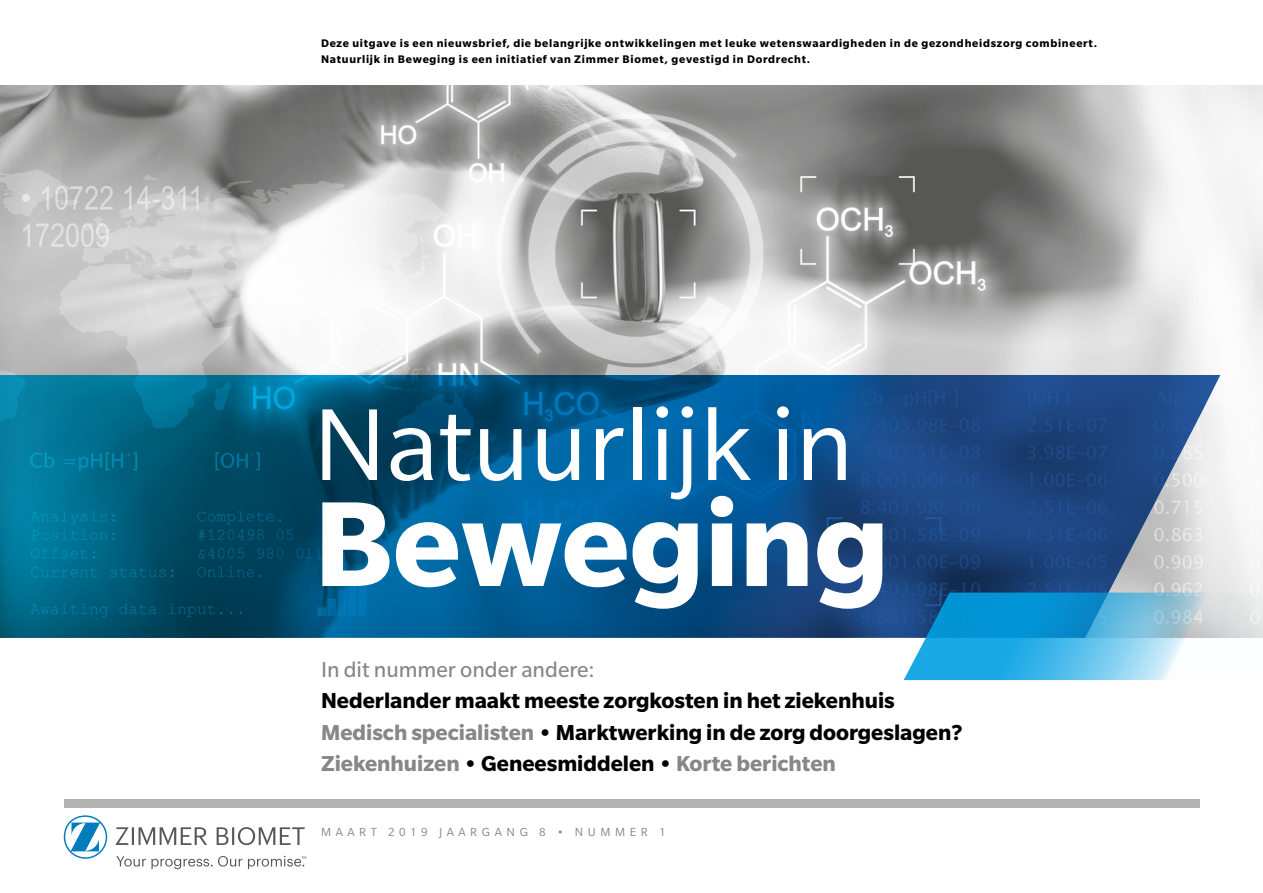
<style>
.page{position:relative;width:1263px;height:893px;background:#fff}
.page>*{position:absolute;margin:0;border:0;box-sizing:border-box;transform-origin:0 0}
.t1{font:700 131.55px "Slate Pro";color:#fff}
.t2{font:111.15px "Slate Pro";color:#fff}
.t3{font:700 23.55px/31.5px "Slate Pro";color:#000}
.t4{font:23.55px "Slate Pro";color:#878787}
.t5{font:12.75px "Slate Pro";letter-spacing:.36em;color:#878787}
.t6{font:700 12px/16.5px "Slate Pro";letter-spacing:.06em;color:#000}
.s1{color:#878787}
</style>
<div class="page">
<img style="left:0;top:85px;width:1263px;height:508px">
<div style="left:64px;top:799px;width:1135px;height:9px;background:#b3b2b2"></div>
<svg style="left:116px;top:827px;width:189px;height:18px"></svg>
<svg style="left:64px;top:815px;width:43px;height:44px"></svg>
<svg style="left:116px;top:856px;width:126px;height:13px"></svg>
<svg style="left:248px;top:856px;width:58px;height:13px"></svg>
<svg style="left:0;top:375px;width:1223px;height:263px;background:#105a88"></svg>
<svg style="left:904px;top:593px;width:359px;height:87px;background:#67b8df"></svg>
<p class="t6" style="left:321px;top:34px;width:777px">Deze uitgave is een nieuwsbrief, die belangrijke ontwikkelingen met leuke wetenswaardigheden in de gezondheidszorg combineert.<br>Natuurlijk in Beweging is een initiatief van Zimmer Biomet, gevestigd in Dordrecht.</p>
<h2 class="t2" style="left:313px;top:387px;width:542px">Natuurlijk in</h2>
<h1 class="t1" style="left:314px;top:471px;width:577px">Beweging</h1>
<h3 class="t4" style="left:321px;top:657px;width:275px">In dit nummer onder andere:</h3>
<h3 class="t3" style="left:321px;top:684px;width:643px">Nederlander maakt meeste zorgkosten in het ziekenhuis<br><span class="s1">Medisch specialisten</span> • Marktwerking in de zorg doorgeslagen?<br><span class="s1">Ziekenhuizen</span> • Geneesmiddelen • <span class="s1">Korte berichten</span></h3>
<p class="t5" style="left:321px;top:825px;width:346px">MAART 2019 JAARGANG 8 • NUMMER 1</p>
</div>
